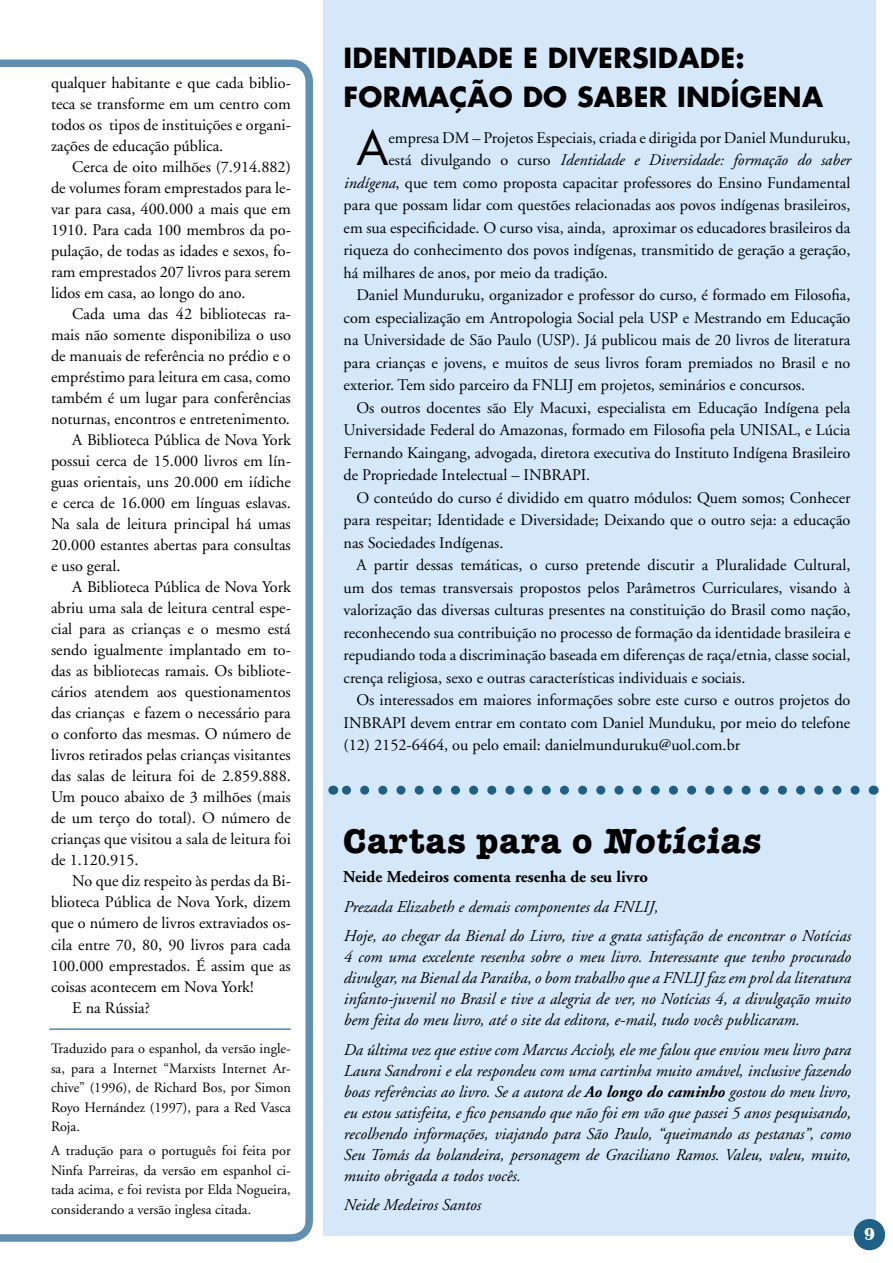
<style>
.page{position:relative;width:893px;height:1263px;background:#fff}
.page>*{position:absolute;margin:0;border:0;box-sizing:border-box;transform-origin:0 0}
.t1{font:46.05px "Futura";color:#000}
.t2{font:700 36px "American Typewriter";letter-spacing:.025em;color:#000}
.t3{font:700 27px/39px "Futura";letter-spacing:.01em;color:#000}
.t4{font:700 18px "Britannic";color:#fff}
.t5{font:italic 16.5px/21px "Adobe Garamond";color:#000;text-align:justify}
.t6{font:700 16.5px "Adobe Garamond";color:#000}
.t7{font:16.2px/21px "Adobe Garamond";color:#000;text-align:justify}
.t8{font:italic 16.2px "Adobe Garamond";color:#000}
.t9{font:14.25px/19.5px "Adobe Garamond";color:#000;text-align:justify}
.s1{font-style:normal}
.s2{font-style:italic}
.s3{font-weight:700}
</style>
<div class="page">
<div style="left:323px;top:0;width:553px;height:1235px;background:#d5e8fa"></div>
<svg style="left:0;top:59px;width:313px;height:1179px"></svg>
<div style="left:854px;top:1219px;width:31px;height:31px;background:#216086;border-radius:50%"></div>
<svg style="left:342px;top:786px;width:513px;height:9px"></svg>
<hr style="left:49px;top:1028px;width:242px;height:2px;background:#205f84">
<p class="t7" style="left:51px;top:73px;width:241px">qualquer habitante e que cada biblio&shy;teca se transforme em um centro com todos os tipos de instituições e organi&shy;zações de educação pública.</p>
<p class="t7" style="left:51px;top:157px;width:241px;text-indent:21px">Cerca de oito milhões (7.914.882) de volumes foram emprestados para le&shy;var para casa, 400.000 a mais que em 1910. Para cada 100 membros da po&shy;pulação, de todas as idades e sexos, fo&shy;ram emprestados 207 livros para serem lidos em casa, ao longo do ano.</p>
<p class="t7" style="left:72px;top:304px;width:220px">Cada uma das 42 bibliotecas ra-</p>
<p class="t7" style="left:51px;top:325px;width:241px">mais não somente disponibiliza o uso</p>
<p class="t7" style="left:51px;top:346px;width:241px">de manuais de referência no prédio e o</p>
<p class="t7" style="left:51px;top:367px;width:241px">empréstimo para leitura em casa, como</p>
<p class="t7" style="left:51px;top:388px;width:241px">também é um lugar para conferências</p>
<p class="t7" style="left:51px;top:409px;width:240px">noturnas, encontros e entretenimento.</p>
<p class="t7" style="left:72px;top:430px;width:220px">A Biblioteca Pública de Nova York</p>
<p class="t7" style="left:51px;top:451px;width:241px">possui cerca de 15.000 livros em lín-</p>
<p class="t7" style="left:51px;top:472px;width:241px">guas orientais, uns 20.000 em iídiche</p>
<p class="t7" style="left:51px;top:493px;width:241px">e cerca de 16.000 em línguas eslavas.</p>
<p class="t7" style="left:51px;top:514px;width:241px">Na sala de leitura principal há umas</p>
<p class="t7" style="left:51px;top:535px;width:241px">20.000 estantes abertas para consultas</p>
<p class="t7" style="left:51px;top:556px;width:71px">e uso geral.</p>
<p class="t7" style="left:72px;top:577px;width:220px">A Biblioteca Pública de Nova York</p>
<p class="t7" style="left:51px;top:598px;width:241px">abriu uma sala de leitura central espe-</p>
<p class="t7" style="left:51px;top:619px;width:241px">cial para as crianças e o mesmo está</p>
<p class="t7" style="left:51px;top:640px;width:241px">sendo igualmente implantado em to-</p>
<p class="t7" style="left:51px;top:661px;width:241px">das as bibliotecas ramais. Os bibliote-</p>
<p class="t7" style="left:51px;top:682px;width:241px">cários atendem aos questionamentos</p>
<p class="t7" style="left:51px;top:703px;width:241px">das crianças e fazem o necessário para</p>
<p class="t7" style="left:51px;top:724px;width:241px">o conforto das mesmas. O número de</p>
<p class="t7" style="left:51px;top:745px;width:241px">livros retirados pelas crianças visitantes</p>
<p class="t7" style="left:51px;top:766px;width:241px">das salas de leitura foi de 2.859.888.</p>
<p class="t7" style="left:51px;top:787px;width:241px">Um pouco abaixo de 3 milhões (mais</p>
<p class="t7" style="left:51px;top:808px;width:241px">de um terço do total). O número de</p>
<p class="t7" style="left:51px;top:829px;width:241px">crianças que visitou a sala de leitura foi</p>
<p class="t7" style="left:51px;top:850px;width:89px">de 1.120.915.</p>
<p class="t7" style="left:72px;top:871px;width:220px">No que diz respeito às perdas da Bi-</p>
<p class="t7" style="left:51px;top:892px;width:241px">blioteca Pública de Nova York, dizem</p>
<p class="t7" style="left:51px;top:913px;width:241px">que o número de livros extraviados os-</p>
<p class="t7" style="left:51px;top:934px;width:241px">cila entre 70, 80, 90 livros para cada</p>
<p class="t7" style="left:51px;top:955px;width:241px">100.000 emprestados. É assim que as</p>
<p class="t7" style="left:51px;top:976px;width:204px">coisas acontecem em Nova York!</p>
<p class="t7" style="left:72px;top:997px;width:79px">E na Rússia?</p>
<p class="t9" style="left:51px;top:1039px;width:241px">Traduzido para o espanhol, da versão ingle&shy;sa, para a Internet “Marxists Internet Ar&shy;chive” (1996), de Richard Bos, por Simon Royo Hernández (1997), para a Red Vasca Roja.</p>
<p class="t9" style="left:51px;top:1141px;width:241px">A tradução para o português foi feita por Ninfa Parreiras, da versão em espanhol ci&shy;tada acima, e foi revista por Elda Nogueira, considerando a versão inglesa citada.</p>
<h3 class="t3" style="left:344px;top:38px;width:481px">IDENTIDADE E DIVERSIDADE:<br>FORMAÇÃO DO SABER INDÍGENA</h3>
<h1 class="t1" style="left:356px;top:117px;width:34px">A</h1>
<p class="t7" style="left:388px;top:127px;width:463px">empresa DM – Projetos Especiais, criada e dirigida por Daniel Munduruku,</p>
<p class="t8" style="left:388px;top:151px;width:463px"><span class="s1">está divulgando o curso</span> Identidade e Diversidade: formação do saber</p>
<p class="t7" style="left:344px;top:172px;width:508px"><span class="s2">indígena</span>, que tem como proposta capacitar professores do Ensino Fundamental</p>
<p class="t7" style="left:344px;top:195px;width:508px">para que possam lidar com questões relacionadas aos povos indígenas brasileiros,</p>
<p class="t7" style="left:344px;top:217px;width:508px">em sua especificidade. O curso visa, ainda, aproximar os educadores brasileiros da</p>
<p class="t7" style="left:344px;top:240px;width:508px">riqueza do conhecimento dos povos indígenas, transmitido de geração a geração,</p>
<p class="t7" style="left:344px;top:262px;width:266px">há milhares de anos, por meio da tradição.</p>
<p class="t7" style="left:356px;top:285px;width:496px">Daniel Munduruku, organizador e professor do curso, é formado em Filosofia,</p>
<p class="t7" style="left:344px;top:307px;width:508px">com especialização em Antropologia Social pela USP e Mestrando em Educação</p>
<p class="t7" style="left:344px;top:330px;width:508px">na Universidade de São Paulo (USP). Já publicou mais de 20 livros de literatura</p>
<p class="t7" style="left:344px;top:352px;width:508px">para crianças e jovens, e muitos de seus livros foram premiados no Brasil e no</p>
<p class="t7" style="left:344px;top:375px;width:463px">exterior. Tem sido parceiro da FNLIJ em projetos, seminários e concursos.</p>
<p class="t7" style="left:356px;top:397px;width:496px">Os outros docentes são Ely Macuxi, especialista em Educação Indígena pela</p>
<p class="t7" style="left:344px;top:420px;width:508px">Universidade Federal do Amazonas, formado em Filosofia pela UNISAL, e Lúcia</p>
<p class="t7" style="left:344px;top:442px;width:508px">Fernando Kaingang, advogada, diretora executiva do Instituto Indígena Brasileiro</p>
<p class="t7" style="left:344px;top:465px;width:248px">de Propriedade Intelectual – INBRAPI.</p>
<p class="t7" style="left:356px;top:487px;width:496px">O conteúdo do curso é dividido em quatro módulos: Quem somos; Conhecer</p>
<p class="t7" style="left:344px;top:510px;width:508px">para respeitar; Identidade e Diversidade; Deixando que o outro seja: a educação</p>
<p class="t7" style="left:344px;top:532px;width:161px">nas Sociedades Indígenas.</p>
<p class="t7" style="left:356px;top:555px;width:496px">A partir dessas temáticas, o curso pretende discutir a Pluralidade Cultural,</p>
<p class="t7" style="left:344px;top:577px;width:508px">um dos temas transversais propostos pelos Parâmetros Curriculares, visando à</p>
<p class="t7" style="left:344px;top:600px;width:508px">valorização das diversas culturas presentes na constituição do Brasil como nação,</p>
<p class="t7" style="left:344px;top:622px;width:508px">reconhecendo sua contribuição no processo de formação da identidade brasileira e</p>
<p class="t7" style="left:344px;top:645px;width:508px">repudiando toda a discriminação baseada em diferenças de raça/etnia, classe social,</p>
<p class="t7" style="left:344px;top:667px;width:403px">crença religiosa, sexo e outras características individuais e sociais.</p>
<p class="t7" style="left:356px;top:690px;width:496px">Os interessados em maiores informações sobre este curso e outros projetos do</p>
<p class="t7" style="left:344px;top:712px;width:508px">INBRAPI devem entrar em contato com Daniel Munduku, por meio do telefone</p>
<p class="t7" style="left:344px;top:735px;width:398px">(12) 2152-6464, ou pelo email: danielmunduruku@uol.com.br</p>
<h2 class="t2" style="left:343px;top:819px;width:423px">Cartas para o Notícias</h2>
<p class="t6" style="left:343px;top:868px;width:306px">Neide Medeiros comenta resenha de seu livro</p>
<p class="t5" style="left:343px;top:892px;width:509px;line-height:29.5px">Prezada Elizabeth e demais componentes da FNLIJ,<br>Hoje, ao chegar da Bienal do Livro, tive a grata satisfação de encontrar o Notícias</p>
<p class="t5" style="left:343px;top:947px;width:509px">4 com uma excelente resenha sobre o meu livro. Interessante que tenho procurado divulgar, na Bienal da Paraíba, o bom trabalho que a FNLIJ faz em prol da literatura infanto-juvenil no Brasil e tive a alegria de ver, no Notícias 4, a divulgação muito bem feita do meu livro, até o site da editora, e-mail, tudo vocês publicaram.</p>
<p class="t5" style="left:343px;top:1040px;width:509px">Da última vez que estive com Marcus Accioly, ele me falou que enviou meu livro para Laura Sandroni e ela respondeu com uma cartinha muito amável, inclusive fazendo boas referências ao livro. Se a autora de <span class="s3">Ao longo do caminho</span> gostou do meu livro, eu estou satisfeita, e fico pensando que não foi em vão que passei 5 anos pesquisando, recolhendo informações, viajando para São Paulo, “queimando as pestanas”, como Seu Tomás da bolandeira, personagem de Graciliano Ramos. Valeu, valeu, muito, muito obrigada a todos vocês.</p>
<p class="t5" style="left:343px;top:1195px;width:139px">Neide Medeiros Santos</p>
<p class="t4" style="left:864px;top:1223px;width:12px">9</p>
</div>
